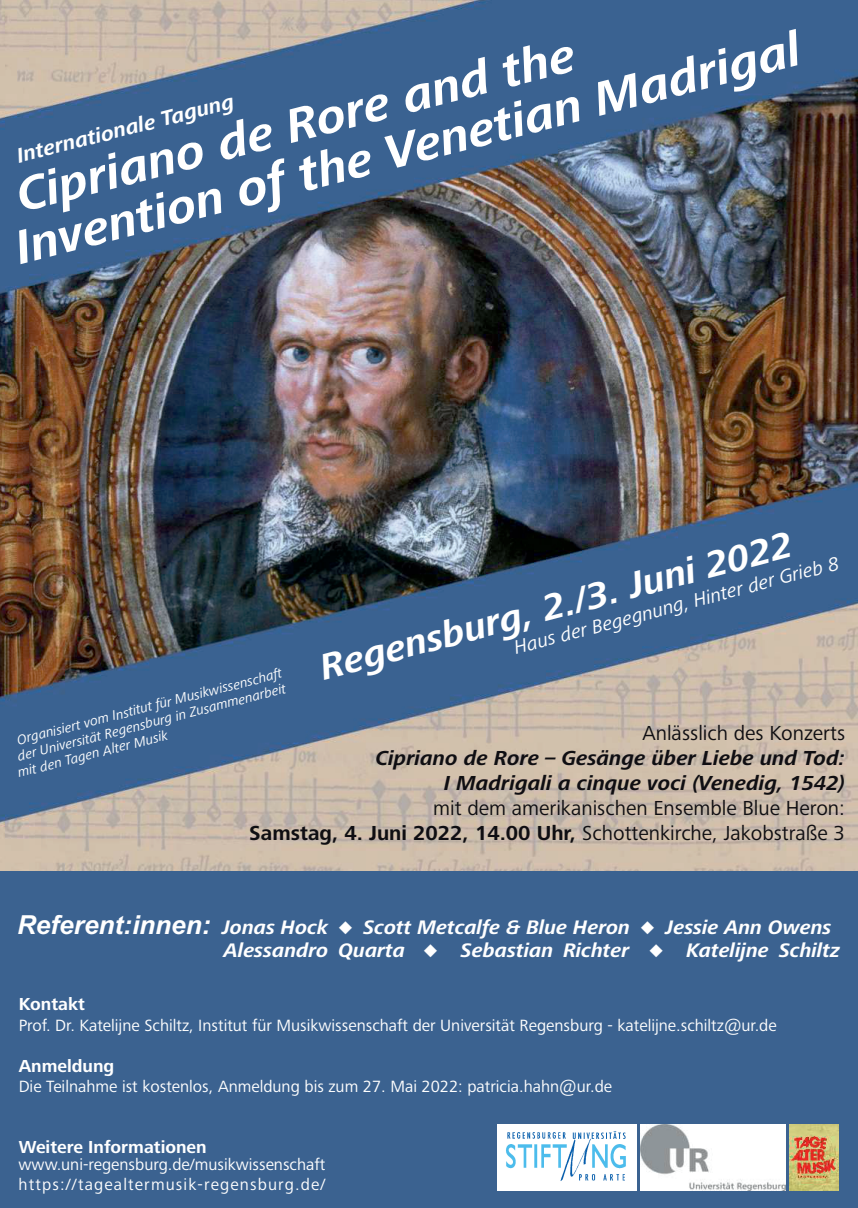
<style>
.page{position:relative;width:858px;height:1208px;background:#fff}
.page>*{position:absolute;margin:0;border:0;box-sizing:border-box;transform-origin:0 0}
.t1{font:italic 700 49.3px/49.1px "Frutiger Next LTW1 G";color:#fff}
.t2{font:italic 700 37.7px "Frutiger Next LTW1 G";color:#fff}
.t3{font:italic 700 21.5px "Frutiger Next LTW1 G";color:#fff}
.t4{font:21px/24.9px "Frutiger Next LTW1 G";color:#0f0e12;text-align:right}
.t5{font:italic 700 21px/24.9px "Frutiger Next LTW1 G";color:#0f0e12;text-align:right}
.t6{font:italic 700 20.3px/22.3px "Frutiger Next LTW1 G";color:#fff}
.t7{font:italic 19.9px "Frutiger Next LTW1 G";color:#fff}
.t8{font:700 18px "Frutiger Next LTW1 G";color:#fff}
.t9{font:16.9px/20px "Frutiger Next LTW1 G";color:#fff}
.t10{font:italic 14.1px/16px "Frutiger Next LTW1 G";color:#fff;text-align:justify}
.s1{font-size:51.5px}
.s2{font-weight:700}
.s3{font-family:"Arial";font-size:26.2px}
</style>
<div class="page">
<img style="left:0;top:0;width:858px;height:871px">
<div style="left:0;top:871px;width:858px;height:336px;background:#3b6290"></div>
<img style="left:498px;top:1124px;width:139px;height:65px">
<img style="left:789px;top:1124px;width:49px;height:66px">
<img style="left:640px;top:1124px;width:145px;height:66px">
<h1 class="t1" style="left:-1px;top:179px;width:810px;rotate:-14deg">Cipriano de Rore and the<br>Invention <span class="s1">of t</span>he Venetian Madrigal</h1>
<p class="t3" style="left:15px;top:147px;width:225px;rotate:-14deg">Internationale Tagung</p>
<h2 class="t2" style="left:318px;top:654px;width:488px;rotate:-15deg">Regensburg, 2./3. Juni 2022</h2>
<p class="t7" style="left:513px;top:641px;width:336px;rotate:-15deg">Haus der Begegnung, Hinter der Grieb 8</p>
<p class="t10" style="left:9px;top:734px;width:282px;text-indent:7px;rotate:-14deg">Organisiert vom Institut für Musikwissenschaft der Universität Regensburg in Zusammenarbeit mit den Tagen Alter Musik</p>
<p class="t4" style="left:642px;top:722px;width:204px">Anlässlich des Konzerts</p>
<p class="t5" style="left:376px;top:747px;width:471px">Cipriano de Rore – Gesänge über Liebe und Tod:<br>I Madrigali a cinque voci (Venedig, 1542)</p>
<p class="t4" style="left:249px;top:797px;width:597px">mit dem amerikanischen Ensemble Blue Heron:<br><span class="s2">Samstag, 4. Juni 2022, 14.00 Uhr,</span> Schottenkirche, Jakobstraße 3</p>
<p class="t6" style="left:224px;top:918px;width:618px;text-indent:-207px"><span class="s3">Referent:innen:</span> Jonas Hock ◆ Scott Metcalfe &amp; Blue Heron ◆ Jessie Ann Owens<br>Alessandro Quarta ◆ Sebastian Richter ◆ Katelijne Schiltz</p>
<p class="t8" style="left:19px;top:997px;width:68px">Kontakt</p>
<p class="t9" style="left:19px;top:1016px;width:760px">Prof. Dr. Katelijne Schiltz, Institut für Musikwissenschaft der Universität Regensburg - katelijne.schiltz@ur.de</p>
<p class="t8" style="left:19px;top:1058px;width:97px">Anmeldung</p>
<p class="t9" style="left:19px;top:1077px;width:595px">Die Teilnahme ist kostenlos, Anmeldung bis zum 27. Mai 2022: patricia.hahn@ur.de</p>
<p class="t8" style="left:19px;top:1139px;width:190px">Weitere Informationen</p>
<p class="t9" style="left:19px;top:1156px;width:308px">www.uni-regensburg.de/musikwissenschaft https://tagealtermusik-regensburg.de/</p>
</div>
